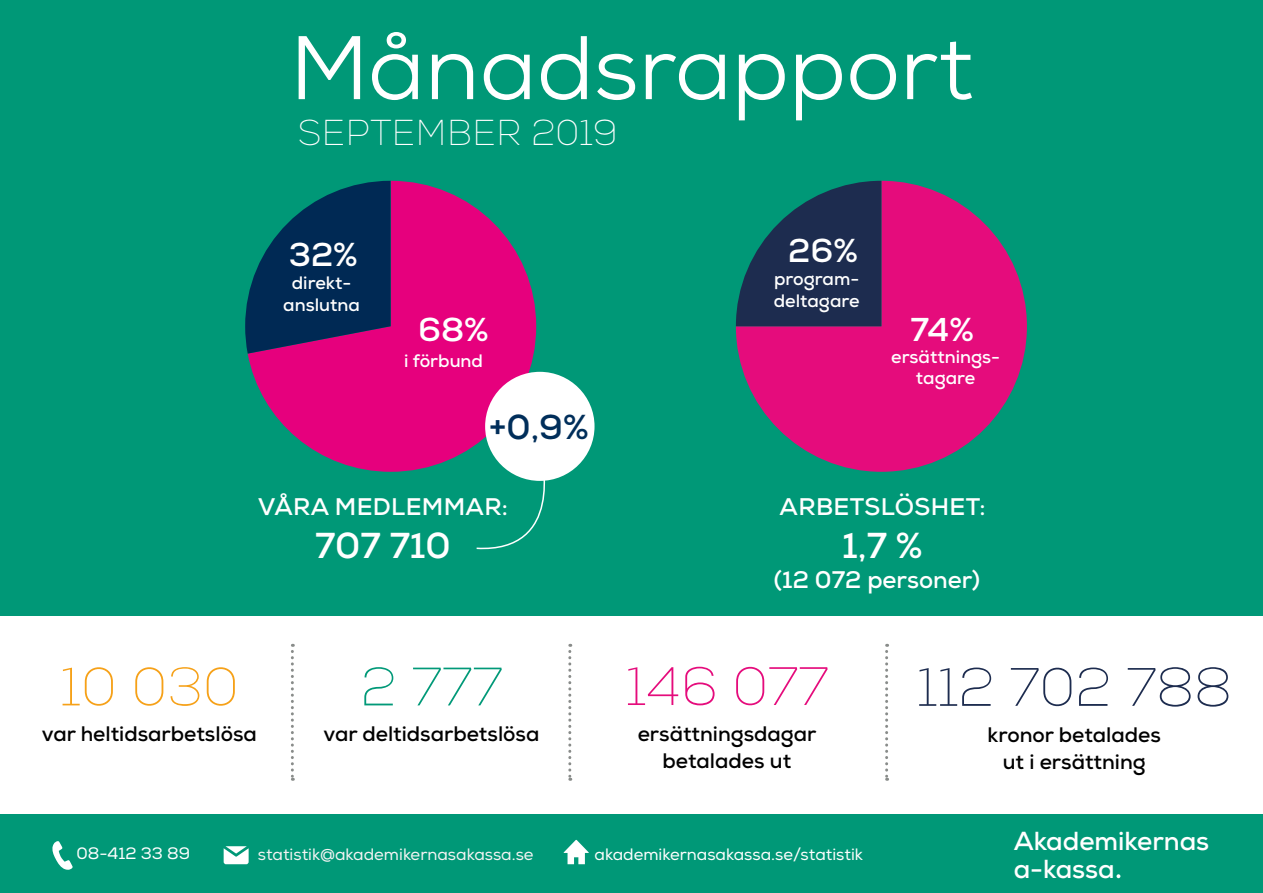
<style>
.page{position:relative;width:1263px;height:893px;background:#fff}
.page>*{position:absolute;margin:0;border:0;box-sizing:border-box;transform-origin:0 0}
.t1{font:90px "Nexa";color:#fff}
.t2{font:100 54px "Nexa";color:#1d2c4f}
.t3{font:100 54px "Nexa";color:#e50c7c}
.t4{font:100 54px "Nexa";color:#f6a118}
.t5{font:100 54px "Nexa";color:#019978}
.t6{font:100 36px "Nexa";letter-spacing:.015em;color:#fff}
.t7{font:700 36px "Nexa";color:#fff}
.t8{font:700 34.5px "Nexa";color:#002e5a}
.t9{font:700 33px "Nexa";color:#fff}
.t10{font:700 26.1px/27.9px "Nexa";color:#fff}
.t11{font:700 24px "Nexa";letter-spacing:.015em;color:#fff}
.t12{font:700 21px/27px "Nexa";color:#000;text-align:center}
.t13{font:700 18px/21.6px "Nexa";color:#fff;text-align:center}
.t14{font:16.5px "Nexa";color:#fff}
.t15{font:16.5px "Nexa";color:#f5f4f4}
</style>
<div class="page">
<div style="left:0;top:0;width:1263px;height:616px;background:#009877"></div>
<svg style="left:248px;top:181px;width:288px;height:291px;fill:#e6007d"></svg>
<svg style="left:245px;top:181px;width:146px;height:173px"></svg>
<svg style="left:475px;top:454px;width:90px;height:96px"></svg>
<svg style="left:291px;top:644px;width:3px;height:137px"></svg>
<svg style="left:568px;top:644px;width:3px;height:137px"></svg>
<svg style="left:885px;top:644px;width:3px;height:137px"></svg>
<div style="left:0;top:814px;width:1263px;height:79px;background:#009877"></div>
<div style="left:485px;top:372px;width:109px;height:109px;background:#fff;border-radius:50%"></div>
<svg style="left:52px;top:841px;width:21px;height:29px"></svg>
<svg style="left:224px;top:846px;width:25px;height:18px"></svg>
<svg style="left:563px;top:840px;width:26px;height:24px"></svg>
<svg style="left:1116px;top:874px;width:4px;height:4px"></svg>
<svg style="left:736px;top:181px;width:291px;height:291px;fill:#e50c7c"></svg>
<svg style="left:736px;top:181px;width:145px;height:145px"></svg>
<h1 class="t1" style="left:290px;top:11px;width:685px">Månadsrapport</h1>
<h3 class="t6" style="left:298px;top:110px;width:321px">SEPTEMBER 2019</h3>
<h3 class="t9" style="left:289px;top:233px;width:71px">32%</h3>
<h3 class="t9" style="left:788px;top:229px;width:71px">26%</h3>
<p class="t13" style="left:283px;top:272px;width:78px">direkt&shy;anslutna</p>
<p class="t13" style="left:774px;top:268px;width:87px;text-align:left">program&shy;deltagare</p>
<h3 class="t9" style="left:418px;top:308px;width:72px">68%</h3>
<h3 class="t9" style="left:910px;top:308px;width:65px">74%</h3>
<p class="t13" style="left:404px;top:350px;width:80px">i förbund</p>
<p class="t13" style="left:891px;top:346px;width:110px">ersättnings&shy;tagare</p>
<h3 class="t8" style="left:489px;top:405px;width:101px">+0,9%</h3>
<p class="t11" style="left:258px;top:492px;width:251px">VÅRA MEDLEMMAR:</p>
<h3 class="t7" style="left:315px;top:523px;width:137px">707 710</h3>
<p class="t11" style="left:779px;top:492px;width:207px">ARBETSLÖSHET:</p>
<h3 class="t7" style="left:842px;top:523px;width:82px">1,7 %</h3>
<p class="t11" style="left:774px;top:564px;width:208px">(12 072 personer)</p>
<h2 class="t4" style="left:60px;top:654px;width:180px">10 030</h2>
<p class="t12" style="left:42px;top:721px;width:217px">var heltidsarbetslösa</p>
<h2 class="t5" style="left:361px;top:654px;width:143px">2 777</h2>
<p class="t12" style="left:324px;top:721px;width:217px">var deltidsarbetslösa</p>
<h2 class="t3" style="left:625px;top:654px;width:204px">146 077</h2>
<p class="t12" style="left:638px;top:720px;width:180px">ersättningsdagar betalades ut</p>
<h2 class="t2" style="left:917px;top:654px;width:317px">112 702 788</h2>
<p class="t12" style="left:987px;top:721px;width:175px">kronor betalades ut i ersättning</p>
<p class="t14" style="left:76px;top:844px;width:115px">08-412 33 89</p>
<p class="t15" style="left:258px;top:845px;width:277px">statistik@akademikernasakassa.se</p>
<p class="t14" style="left:594px;top:844px;width:270px">akademikernasakassa.se/statistik</p>
<p class="t10" style="left:1014px;top:827px;width:197px">Akademikernas a-kassa</p>
</div>
